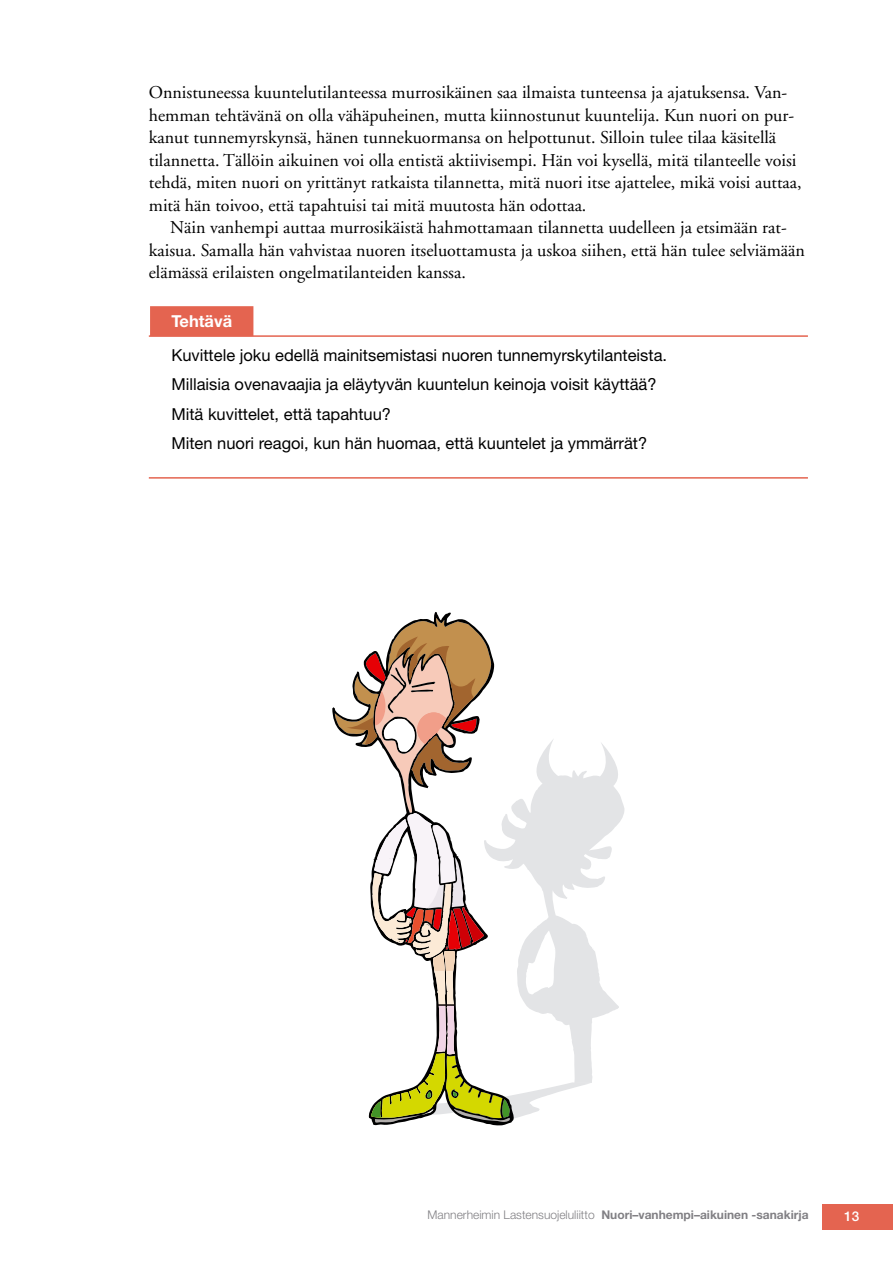
<style>
.page{position:relative;width:893px;height:1263px;background:#fff}
.page>*{position:absolute;margin:0;border:0;box-sizing:border-box;transform-origin:0 0}
.t1{font:18px/22.5px "Adobe Garamond";color:#000}
.t2{font:16.5px/29.5px "Helvetica Neue LT Std";color:#000}
.t3{font:700 16.5px "Helvetica Neue LT Std";color:#fff}
.t4{font:500 13.5px "Helvetica Neue LT Std";color:#fff}
.t5{font:700 12px "Helvetica Neue LT Std";color:#818084}
.s1{font-weight:300}
</style>
<div class="page">
<div style="left:823px;top:1204px;width:70px;height:25px;background:#e46450"></div>
<div style="left:150px;top:306px;width:103px;height:30px;background:#e46450"></div>
<hr style="left:149px;top:335px;width:659px;height:2px;background:#e46450">
<hr style="left:149px;top:477px;width:659px;height:2px;background:#e46450">
<svg style="left:591px;top:743px;width:34px;height:340px"></svg>
<svg style="left:335px;top:618px;width:256px;height:505px"></svg>
<p class="t1" style="left:149px;top:82px;width:654px">Onnistuneessa kuuntelutilanteessa murrosikäinen saa ilmaista tunteensa ja ajatuksensa. Van&shy;hemman tehtävänä on olla vähäpuheinen, mutta kiinnostunut kuuntelija. Kun nuori on pur&shy;kanut tunnemyrskynsä, hänen tunnekuormansa on helpottunut. Silloin tulee tilaa käsitellä tilannetta. Tällöin aikuinen voi olla entistä aktiivisempi. Hän voi kysellä, mitä tilanteelle voisi tehdä, miten nuori on yrittänyt ratkaista tilannetta, mitä nuori itse ajattelee, mikä voisi auttaa, mitä hän toivoo, että tapahtuisi tai mitä muutosta hän odottaa.</p>
<p class="t1" style="left:149px;top:217px;width:658px;text-indent:21px">Näin vanhempi auttaa murrosikäistä hahmottamaan tilannetta uudelleen ja etsimään rat&shy;kaisua. Samalla hän vahvistaa nuoren itseluottamusta ja uskoa siihen, että hän tulee selviämään elämässä erilaisten ongelmatilanteiden kanssa.</p>
<p class="t3" style="left:171px;top:311px;width:62px">Tehtävä</p>
<p class="t2" style="left:171px;top:340px;width:497px">Kuvittele joku edellä mainitsemistasi nuoren tunnemyrskytilanteista.<br>Millaisia ovenavaajia ja eläytyvän kuuntelun keinoja voisit käyttää?<br>Mitä kuvittelet, että tapahtuu?<br>Miten nuori reagoi, kun hän huomaa, että kuuntelet ja ymmärrät?</p>
<p class="t5" style="left:428px;top:1208px;width:383px"><span class="s1">Mannerheimin Lastensuojeluliitto</span> Nuori–vanhempi–aikuinen -sanakirja</p>
<p class="t4" style="left:844px;top:1208px;width:17px">13</p>
</div>
